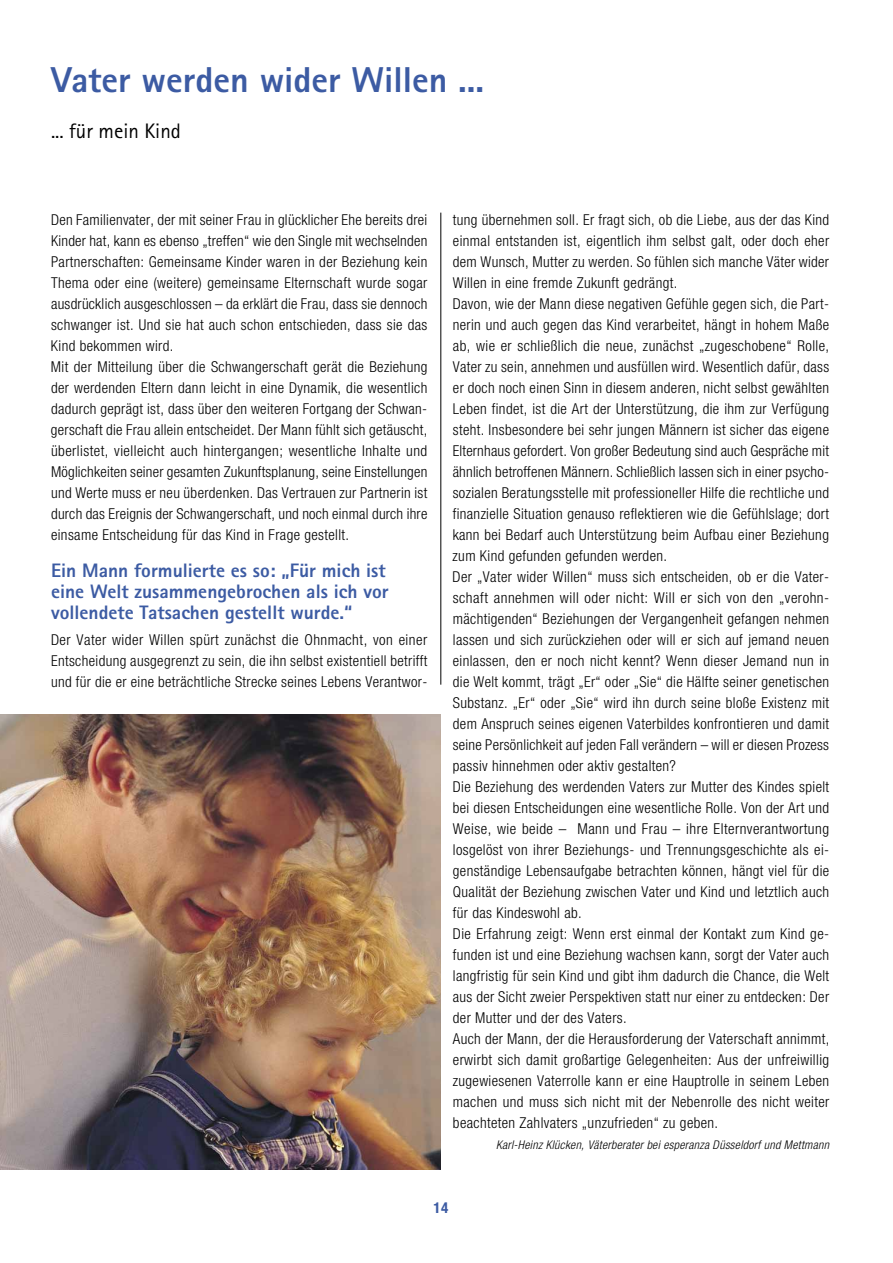
<style>
.page{position:relative;width:893px;height:1263px;background:#fff}
.page>*{position:absolute;margin:0;border:0;box-sizing:border-box;transform-origin:0 0}
.t1{font:800 36px "Rotis Sans Serif";color:#3c5ba3}
.t2{font:21px "Rotis Sans Serif";color:#000}
.t3{font:800 19.5px/21px "Rotis Sans Serif";color:#3c5ba3}
.t4{font:300 condensed 15px/21px "Helvetica Neue";letter-spacing:.025em;color:#000}
.t5{font:700 condensed 15px "Helvetica Neue";color:#3c5ba3}
.t6{font:italic 300 condensed 12px "Helvetica Neue";letter-spacing:.025em;color:#000}
</style>
<div class="page">
<img style="left:0;top:714px;width:441px;height:455px">
<hr style="left:441px;top:213px;width:1px;height:472px;background:#000">
<h1 class="t1" style="left:51px;top:57px;width:435px">Vater werden wider Willen ...</h1>
<h2 class="t2" style="left:51px;top:119px;width:131px">... für mein Kind</h2>
<p class="t4" style="left:51px;top:209px;width:378px">Den Familienvater, der mit seiner Frau in glücklicher Ehe bereits drei Kinder hat, kann es ebenso „treffen“ wie den Single mit wechselnden Partnerschaften: Gemeinsame Kinder waren in der Beziehung kein Thema oder eine (weitere) gemeinsame Elternschaft wurde sogar ausdrücklich ausgeschlossen – da erklärt die Frau, dass sie dennoch schwanger ist. Und sie hat auch schon entschieden, dass sie das Kind bekommen wird.<br>Mit der Mitteilung über die Schwangerschaft gerät die Beziehung der werdenden Eltern dann leicht in eine Dynamik, die wesentlich dadurch geprägt ist, dass über den weiteren Fortgang der Schwan&shy;gerschaft die Frau allein entscheidet. Der Mann fühlt sich getäuscht, überlistet, vielleicht auch hintergangen; wesentliche Inhalte und Möglichkeiten seiner gesamten Zukunftsplanung, seine Einstellungen und Werte muss er neu überdenken. Das Vertrauen zur Partnerin ist durch das Ereignis der Schwangerschaft, und noch einmal durch ihre einsame Entscheidung für das Kind in Frage gestellt.</p>
<h3 class="t3" style="left:51px;top:560px;width:339px">Ein Mann formulierte es so: „Für mich ist eine Welt zusammengebrochen als ich vor vollendete Tatsachen gestellt wurde.“</h3>
<p class="t4" style="left:51px;top:629px;width:378px;text-align:justify">Der Vater wider Willen spürt zunächst die Ohnmacht, von einer Entscheidung ausgegrenzt zu sein, die ihn selbst existentiell betrifft und für die er eine beträchtliche Strecke seines Lebens Verantwor-</p>
<p class="t4" style="left:453px;top:209px;width:378px">tung übernehmen soll. Er fragt sich, ob die Liebe, aus der das Kind einmal entstanden ist, eigentlich ihm selbst galt, oder doch eher dem Wunsch, Mutter zu werden. So fühlen sich manche Väter wider Willen in eine fremde Zukunft gedrängt.<br>Davon, wie der Mann diese negativen Gefühle gegen sich, die Part&shy;nerin und auch gegen das Kind verarbeitet, hängt in hohem Maße ab, wie er schließlich die neue, zunächst „zugeschobene“ Rolle, Vater zu sein, annehmen und ausfüllen wird. Wesentlich dafür, dass er doch noch einen Sinn in diesem anderen, nicht selbst gewählten Leben findet, ist die Art der Unterstützung, die ihm zur Verfügung steht. Insbesondere bei sehr jungen Männern ist sicher das eigene Elternhaus gefordert. Von großer Bedeutung sind auch Gespräche mit ähnlich betroffenen Männern. Schließlich lassen sich in einer psycho&shy;sozialen Beratungsstelle mit professioneller Hilfe die rechtliche und finanzielle Situation genauso reflektieren wie die Gefühlslage; dort kann bei Bedarf auch Unterstützung beim Aufbau einer Beziehung zum Kind gefunden gefunden werden.<br>Der „Vater wider Willen“ muss sich entscheiden, ob er die Vater&shy;schaft annehmen will oder nicht: Will er sich von den „verohn&shy;mächtigenden“ Beziehungen der Vergangenheit gefangen nehmen lassen und sich zurückziehen oder will er sich auf jemand neuen einlassen, den er noch nicht kennt? Wenn dieser Jemand nun in die Welt kommt, trägt „Er“ oder „Sie“ die Hälfte seiner genetischen Substanz. „Er“ oder „Sie“ wird ihn durch seine bloße Existenz mit dem Anspruch seines eigenen Vaterbildes konfrontieren und damit seine Persönlichkeit auf jeden Fall verändern – will er diesen Prozess passiv hinnehmen oder aktiv gestalten?<br>Die Beziehung des werdenden Vaters zur Mutter des Kindes spielt bei diesen Entscheidungen eine wesentliche Rolle. Von der Art und Weise, wie beide – Mann und Frau – ihre Elternverantwortung losgelöst von ihrer Beziehungs- und Trennungsgeschichte als ei&shy;genständige Lebensaufgabe betrachten können, hängt viel für die Qualität der Beziehung zwischen Vater und Kind und letztlich auch für das Kindeswohl ab.<br>Die Erfahrung zeigt: Wenn erst einmal der Kontakt zum Kind ge&shy;funden ist und eine Beziehung wachsen kann, sorgt der Vater auch langfristig für sein Kind und gibt ihm dadurch die Chance, die Welt aus der Sicht zweier Perspektiven statt nur einer zu entdecken: Der der Mutter und der des Vaters.<br>Auch der Mann, der die Herausforderung der Vaterschaft annimmt, erwirbt sich damit großartige Gelegenheiten: Aus der unfreiwillig zugewiesenen Vaterrolle kann er eine Hauptrolle in seinem Leben machen und muss sich nicht mit der Nebenrolle des nicht weiter beachteten Zahlvaters „unzufrieden“ zu geben.</p>
<p class="t6" style="left:496px;top:1137px;width:335px">Karl-Heinz Klücken, Väterberater bei esperanza Düsseldorf und Mettmann</p>
<p class="t5" style="left:433px;top:1198px;width:16px">14</p>
</div>
